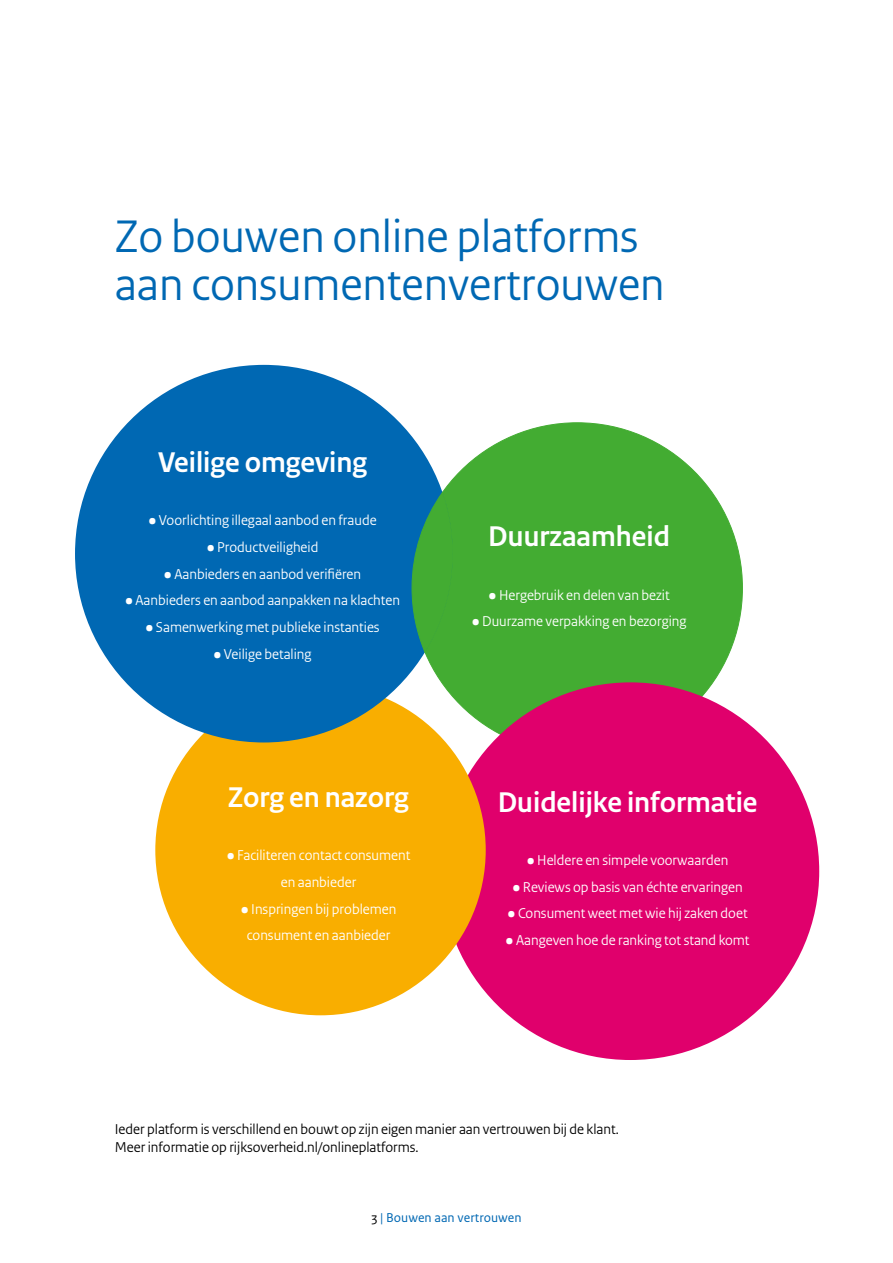
<style>
.page{position:relative;width:893px;height:1263px;background:#fff}
.page>*{position:absolute;margin:0;border:0;box-sizing:border-box;transform-origin:0 0}
.t1{font:48px/48px "Rijksoverheid Sans Heading";color:#0068b3}
.t2{font:700 30px "Rijksoverheid Sans Heading";color:#fff}
.t3{font:15px/26.7px "Rijksoverheid Sans Heading";color:#fff;text-align:center}
.t4{font:15px/18px "Rijksoverheid Sans Heading";color:#000}
.t5{font:13.5px "Rijksoverheid Sans Text";color:#0068b3}
.s1{font-size:30px}
.s2{color:#000}
</style>
<div class="page">
<div style="left:412px;top:423px;width:330px;height:330px;background:#43ac32;border-radius:50%"></div>
<div style="left:442px;top:682px;width:377px;height:378px;background:#e0006c;border-radius:50%"></div>
<div style="left:155px;top:685px;width:331px;height:330px;background:#f9ae00;border-radius:50%"></div>
<div style="left:75px;top:365px;width:378px;height:377px;background:#0068b3;border-radius:50%"></div>
<svg style="left:412px;top:491px;width:41px;height:162px"></svg>
<h1 class="t1" style="left:115px;top:213px;width:551px">Zo bouwen online platforms aan consumentenvertrouwen</h1>
<h2 class="t2" style="left:158px;top:445px;width:210px">Veilige omgeving</h2>
<p class="t3" style="left:149px;top:507px;width:230px"><span class="s1">•</span> Voorlichting illegaal aanbod en fraude</p>
<p class="t3" style="left:207px;top:534px;width:113px"><span class="s1">•</span> Productveiligheid</p>
<p class="t3" style="left:164px;top:561px;width:199px"><span class="s1">•</span> Aanbieders en aanbod verifiëren</p>
<p class="t3" style="left:125px;top:587px;width:276px"><span class="s1">•</span> Aanbieders en aanbod aanpakken na klachten</p>
<p class="t3" style="left:145px;top:614px;width:236px"><span class="s1">•</span> Samenwerking met publieke instanties</p>
<p class="t3" style="left:214px;top:641px;width:100px"><span class="s1">•</span> Veilige betaling</p>
<h2 class="t2" style="left:228px;top:780px;width:182px">Zorg en nazorg</h2>
<p class="t3" style="left:227px;top:842px;width:185px"><span class="s1">•</span> Faciliteren contact consument en aanbieder</p>
<p class="t3" style="left:241px;top:896px;width:157px"><span class="s1">•</span> Inspringen bij problemen consument en aanbieder</p>
<h2 class="t2" style="left:488px;top:520px;width:183px">Duurzaamheid</h2>
<p class="t3" style="left:489px;top:582px;width:183px"><span class="s1">•</span> Hergebruik en delen van bezit</p>
<p class="t3" style="left:472px;top:608px;width:216px"><span class="s1">•</span> Duurzame verpakking en bezorging</p>
<h2 class="t2" style="left:498px;top:785px;width:261px">Duidelijke informatie</h2>
<p class="t3" style="left:527px;top:847px;width:203px"><span class="s1">•</span> Heldere en simpele voorwaarden</p>
<p class="t3" style="left:512px;top:873px;width:232px"><span class="s1">•</span> Reviews op basis van échte ervaringen</p>
<p class="t3" style="left:508px;top:900px;width:242px"><span class="s1">•</span> Consument weet met wie hij zaken doet</p>
<p class="t3" style="left:506px;top:927px;width:245px"><span class="s1">•</span> Aangeven hoe de ranking tot stand komt</p>
<p class="t4" style="left:115px;top:1120px;width:505px">Ieder platform is verschillend en bouwt op zijn eigen manier aan vertrouwen bij de klant.<br>Meer informatie op rijksoverheid.nl/onlineplatforms.</p>
<p class="t5" style="left:371px;top:1210px;width:152px"><span class="s2">3</span> | Bouwen aan vertrouwen</p>
</div>
